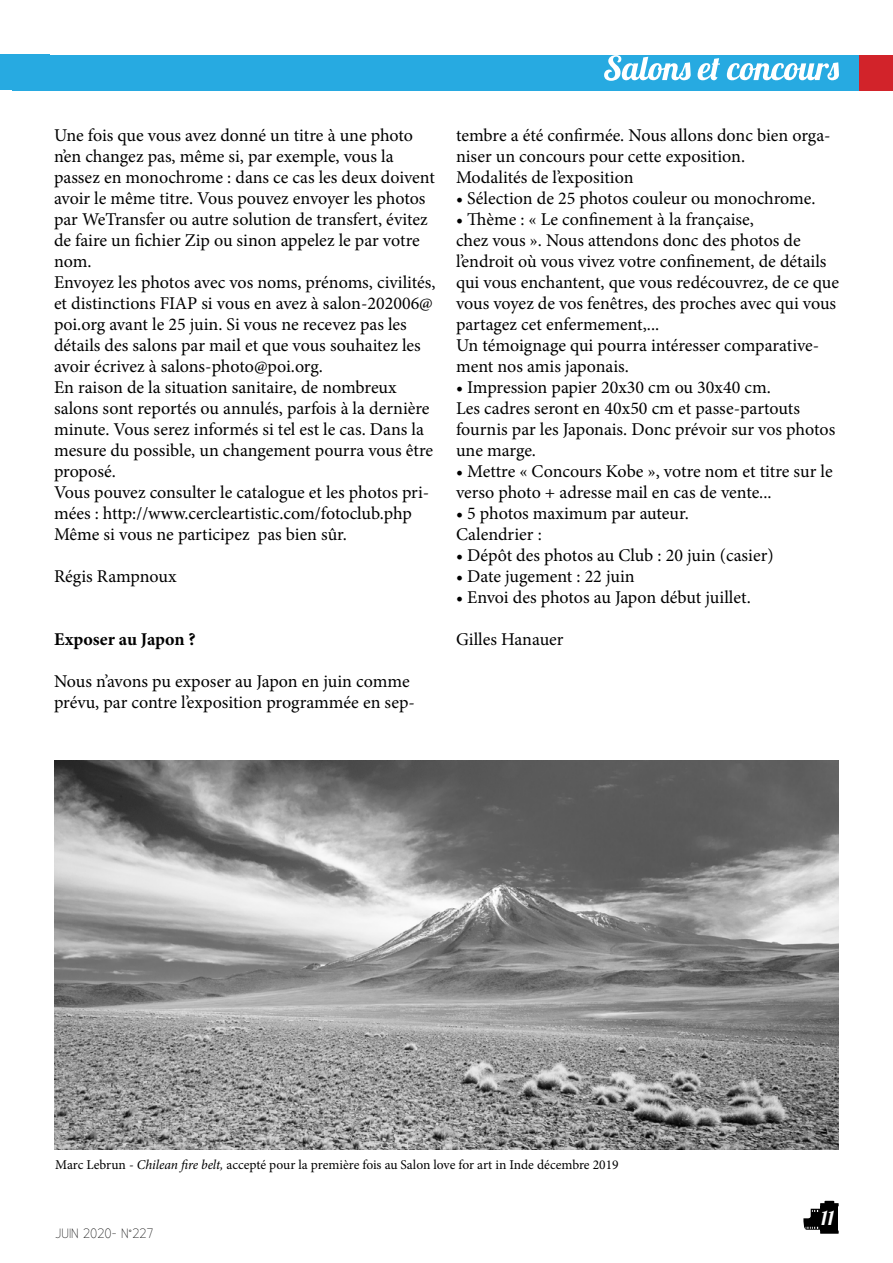
<style>
.page{position:relative;width:893px;height:1263px;background:#fff}
.page>*{position:absolute;margin:0;border:0;box-sizing:border-box;transform-origin:0 0}
.t1{font:19.5px "Lobster 1.4";color:#fff}
.t2{font:18px/21px "Minion Pro";letter-spacing:-.005em;color:#000}
.t3{font:700 18px "Minion Pro";color:#000}
.t4{font:13.5px "Minion Pro";color:#000}
.t5{font:300 13.5px "Existence";color:#000}
.s1{font-style:italic}
</style>
<div class="page">
<svg style="left:803px;top:1201px;width:31px;height:29px"></svg>
<div style="left:820px;top:1206px;width:18px;height:25px;background:#000"></div>
<hr style="left:820px;top:1203px;width:19px;height:3px;background:#000">
<svg style="left:820px;top:1230px;width:19px;height:4px"></svg>
<div style="left:0;top:54px;width:50px;height:35px;background:#27aae1"></div>
<div style="left:13px;top:55px;width:880px;height:35px;background:#27aae1"></div>
<svg style="left:604px;top:55px;width:235px;height:26px"></svg>
<div style="left:860px;top:55px;width:33px;height:35px;background:#d2232a"></div>
<img style="left:54px;top:760px;width:785px;height:389px">
<p class="t2" style="left:54px;top:124px;width:383px">Une fois que vous avez donné un titre à une photo n’en changez pas, même si, par exemple, vous la passez en monochrome : dans ce cas les deux doivent avoir le même titre. Vous pouvez envoyer les photos par WeTransfer ou autre solution de transfert, évitez de faire un fichier Zip ou sinon appelez le par votre nom.<br>Envoyez les photos avec vos noms, prénoms, civilités, et distinctions FIAP si vous en avez à salon-202006@ poi.org avant le 25 juin. Si vous ne recevez pas les détails des salons par mail et que vous souhaitez les avoir écrivez à salons-photo@poi.org.<br>En raison de la situation sanitaire, de nombreux salons sont reportés ou annulés, parfois à la dernière minute. Vous serez informés si tel est le cas. Dans la mesure du possible, un changement pourra vous être proposé.<br>Vous pouvez consulter le catalogue et les photos pri&shy;mées : http://www.cercleartistic.com/fotoclub.php Même si vous ne participez pas bien sûr.</p>
<p class="t2" style="left:54px;top:566px;width:124px">Régis Rampnoux</p>
<p class="t3" style="left:54px;top:626px;width:143px">Exposer au Japon ?</p>
<p class="t2" style="left:54px;top:671px;width:362px">Nous n’avons pu exposer au Japon en juin comme prévu, par contre l’exposition programmée en sep-</p>
<p class="t2" style="left:456px;top:125px;width:376px">tembre a été confirmée. Nous allons donc bien orga&shy;niser un concours pour cette exposition.<br>Modalités de l’exposition</p>
<p class="t2" style="left:456px;top:188px;width:361px">• Sélection de 25 photos couleur ou monochrome.</p>
<p class="t2" style="left:456px;top:209px;width:385px">• Thème : « Le confinement à la française,<br>chez vous ». Nous attendons donc des photos de l’endroit où vous vivez votre confinement, de détails qui vous enchantent, que vous redécouvrez, de ce que vous voyez de vos fenêtres, des proches avec qui vous partagez cet enfermement,...<br>Un témoignage qui pourra intéresser comparative&shy;ment nos amis japonais.</p>
<p class="t2" style="left:456px;top:377px;width:381px">• Impression papier 20x30 cm ou 30x40 cm.<br>Les cadres seront en 40x50 cm et passe-partouts fournis par les Japonais. Donc prévoir sur vos photos une marge.</p>
<p class="t2" style="left:456px;top:461px;width:378px">• Mettre « Concours Kobe », votre nom et titre sur le verso photo + adresse mail en cas de vente...</p>
<p class="t2" style="left:456px;top:503px;width:234px">• 5 photos maximum par auteur.<br>Calendrier :</p>
<p class="t2" style="left:456px;top:545px;width:319px">• Dépôt des photos au Club : 20 juin (casier)</p>
<p class="t2" style="left:456px;top:566px;width:180px">• Date jugement : 22 juin</p>
<p class="t2" style="left:456px;top:587px;width:296px">• Envoi des photos au Japon début juillet.</p>
<p class="t2" style="left:456px;top:629px;width:109px">Gilles Hanauer</p>
<p class="t4" style="left:55px;top:1156px;width:565px">Marc Lebrun - <span class="s1">Chilean fire belt,</span> accepté pour la première fois au Salon love for art in Inde décembre 2019</p>
<p class="t5" style="left:55px;top:1226px;width:100px">JUIN 2020- N°227</p>
<p class="t1" style="left:821px;top:1205px;width:14px">11</p>
</div>
